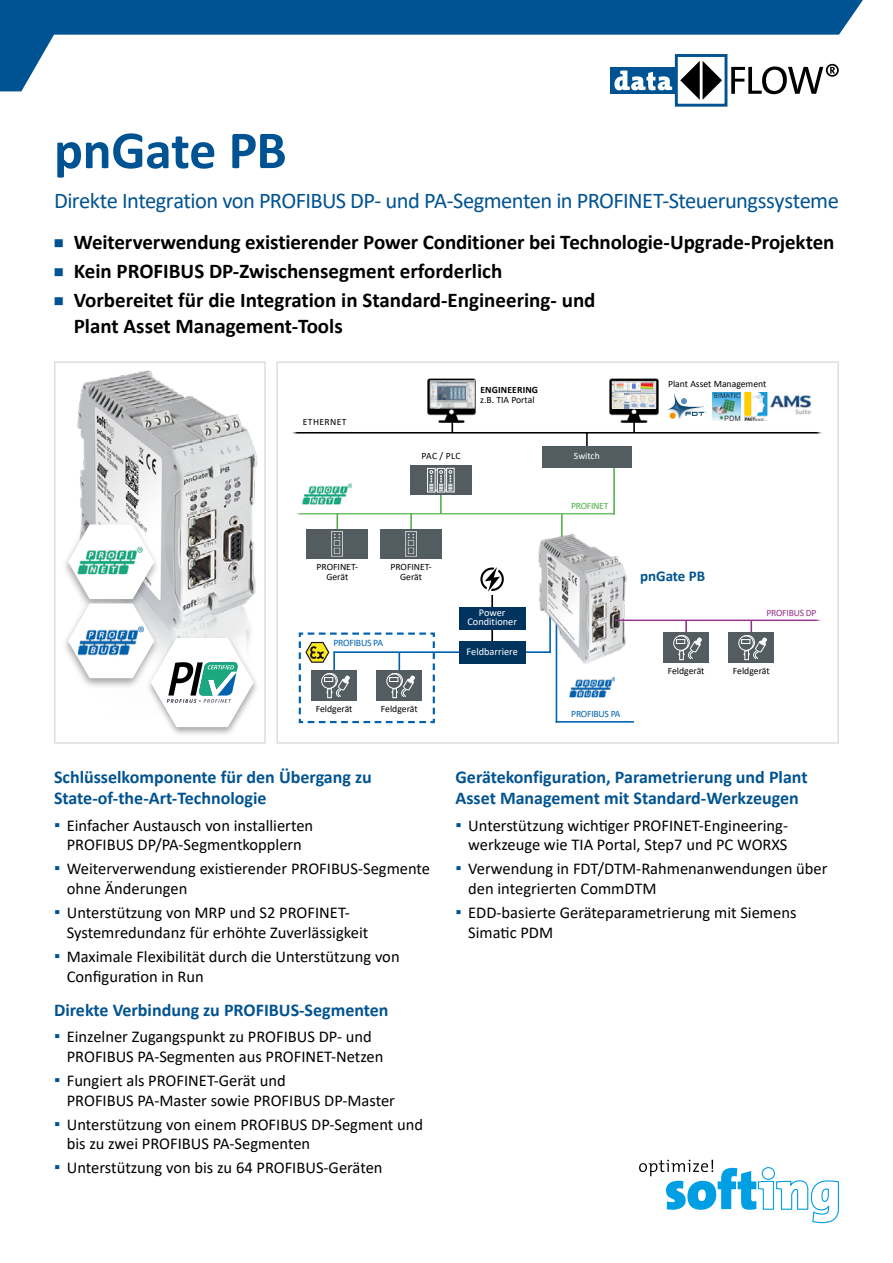
<style>
.page{position:relative;width:893px;height:1263px;background:#fff}
.page>*{position:absolute;margin:0;border:0;box-sizing:border-box;transform-origin:0 0}
.Headline__Produktnam{font:700 54px "Calibri";letter-spacing:-.01em;color:#005392}
.Subheadline{font:22.5px "Calibri";letter-spacing:-.025em;color:#005392}
.t1{font:700 21px/25.2px "Calibri";color:#000}
.Benefit{font:700 18px/21px "Calibri";color:#005392}
.t2{font:16.5px/19.8px "Calibri";color:#000}
.t3{font:700 15px "Calibri";color:#005392}
.t4{font:10.35px/9.8px "Calibri";color:#fff;text-align:center}
.t5{font:9.75px/10.4px "Calibri";color:#000;text-align:center}
.t6{font:9.75px "Calibri";letter-spacing:-.025em;color:#0062ae}
.t7{font:700 9.75px "Calibri";letter-spacing:.015em;color:#000}
.t8{font:9.75px "Calibri";letter-spacing:-.025em;color:#95338b}
.t9{font:9.75px "Calibri";letter-spacing:.04em;color:#000}
.t10{font:9.75px "Calibri";letter-spacing:-.025em;color:#4daf46}
.t11{font:9.75px "Calibri";color:#fff}
.s1{font-size:36px;color:#005392}
.s2{font-weight:700;font-size:18px;color:#005392}
</style>
<div class="page">
<svg style="left:0;top:0;width:863px;height:91px"></svg>
<svg style="left:639px;top:1160px;width:200px;height:63px"></svg>
<div style="left:611px;top:67px;width:65px;height:27px;background:#005392"></div>
<div style="left:675px;top:54px;width:52px;height:53px;border:3px solid #005392"></div>
<svg style="left:731px;top:64px;width:108px;height:30px"></svg>
<svg style="left:680px;top:61px;width:42px;height:39px"></svg>
<svg style="left:614px;top:70px;width:58px;height:20px"></svg>
<div style="left:276px;top:361px;width:563px;height:383px;border:2px solid #dadfe3"></div>
<div style="left:54px;top:361px;width:212px;height:383px;border:2px solid #dadfe3"></div>
<img style="left:64px;top:361px;width:202px;height:361px">
<hr style="left:561px;top:514px;width:2px;height:46px;background:#4daf46">
<svg style="left:633px;top:422px;width:2px;height:10px"></svg>
<hr style="left:291px;top:432px;width:531px;height:1px;background:#000">
<img style="left:610px;top:378px;width:48px;height:44px">
<img style="left:612px;top:398px;width:12px;height:10px">
<img style="left:641px;top:381px;width:15px;height:13px">
<img style="left:612px;top:381px;width:29px;height:17px">
<img style="left:624px;top:394px;width:32px;height:14px">
<img style="left:302px;top:483px;width:50px;height:22px">
<svg style="left:451px;top:422px;width:2px;height:10px"></svg>
<img style="left:428px;top:378px;width:48px;height:44px">
<img style="left:430px;top:381px;width:44px;height:27px">
<hr style="left:750px;top:620px;width:2px;height:25px;background:#95338b">
<hr style="left:685px;top:620px;width:2px;height:25px;background:#95338b">
<hr style="left:556px;top:606px;width:1px;height:117px;background:#0062ae">
<hr style="left:556px;top:721px;width:78px;height:2px;background:#0062ae">
<img style="left:538px;top:529px;width:89px;height:137px">
<hr style="left:615px;top:619px;width:207px;height:2px;background:#95338b">
<img style="left:569px;top:676px;width:46px;height:22px">
<hr style="left:333px;top:651px;width:218px;height:2px;background:#0062ae">
<hr style="left:491px;top:575px;width:2px;height:76px;background:#000">
<div style="left:459px;top:641px;width:66px;height:23px;background:#00345f"></div>
<div style="left:459px;top:607px;width:66px;height:22px;background:#00345f"></div>
<div style="left:478px;top:565px;width:28px;height:29px;background:#fff"></div>
<svg style="left:481px;top:569px;width:22px;height:21px"></svg>
<div style="left:480px;top:567px;width:24px;height:24px;border:2px solid #000;border-radius:50%"></div>
<svg style="left:485px;top:567px;width:15px;height:25px"></svg>
<hr style="left:294px;top:513px;width:321px;height:2px;background:#4daf46">
<hr style="left:440px;top:491px;width:2px;height:23px;background:#4daf46">
<hr style="left:336px;top:513px;width:2px;height:22px;background:#4daf46">
<hr style="left:586px;top:433px;width:2px;height:24px;background:#000">
<img style="left:712px;top:392px;width:28px;height:28px">
<svg style="left:668px;top:394px;width:38px;height:25px"></svg>
<img style="left:744px;top:392px;width:23px;height:28px">
<img style="left:770px;top:395px;width:42px;height:20px">
<hr style="left:613px;top:466px;width:2px;height:49px;background:#4daf46">
<div style="left:410px;top:465px;width:62px;height:30px;background:#525c61"></div>
<div style="left:427px;top:468px;width:9px;height:24px;border:1px solid #fff"></div>
<div style="left:437px;top:468px;width:8px;height:24px;border:1px solid #fff"></div>
<div style="left:446px;top:468px;width:9px;height:24px;border:1px solid #fff"></div>
<svg style="left:429px;top:470px;width:23px;height:21px"></svg>
<div style="left:542px;top:446px;width:90px;height:22px;background:#525c61"></div>
<div style="left:306px;top:529px;width:62px;height:30px;background:#525c61"></div>
<img style="left:332px;top:532px;width:11px;height:25px">
<hr style="left:410px;top:513px;width:2px;height:22px;background:#4daf46">
<div style="left:380px;top:529px;width:62px;height:30px;background:#525c61"></div>
<img style="left:406px;top:532px;width:11px;height:25px">
<svg style="left:298px;top:632px;width:138px;height:92px"></svg>
<div style="left:663px;top:632px;width:46px;height:31px;background:#525c61"></div>
<div style="left:673px;top:635px;width:15px;height:16px;border:1px solid #fff;border-radius:50%"></div>
<div style="left:676px;top:639px;width:9px;height:5px;border:1px solid #fff"></div>
<svg style="left:677px;top:635px;width:25px;height:25px"></svg>
<div style="left:729px;top:632px;width:45px;height:31px;background:#525c61"></div>
<div style="left:738px;top:635px;width:16px;height:16px;border:1px solid #fff;border-radius:50%"></div>
<div style="left:741px;top:639px;width:9px;height:5px;border:1px solid #fff"></div>
<svg style="left:742px;top:635px;width:25px;height:25px"></svg>
<div style="left:62px;top:522px;width:99px;height:88px;background:#000;opacity:.35"></div>
<div style="left:145px;top:635px;width:115px;height:102px;background:#000;opacity:.35"></div>
<div style="left:62px;top:601px;width:99px;height:88px;background:#000;opacity:.35"></div>
<svg style="left:68px;top:524px;width:186px;height:203px"></svg>
<img style="left:78px;top:623px;width:69px;height:36px">
<p class="Headline__Produktnam" style="left:54px;top:112px;width:234px">pnGate PB</p>
<p class="Subheadline" style="left:54px;top:185px;width:786px">Direkte Integration von PROFIBUS DP- und PA-Segmenten in PROFINET-Steuerungssysteme</p>
<p class="t1" style="left:52px;top:229px;width:783px"><span class="s1">▪</span> Weiterverwendung existierender Power Conditioner bei Technologie-Upgrade-Projekten</p>
<p class="t1" style="left:52px;top:258px;width:451px"><span class="s1">▪</span> Kein PROFIBUS DP-Zwischensegment erforderlich</p>
<p class="t1" style="left:74px;top:288px;width:523px;text-indent:-21px"><span class="s1">▪</span> Vorbereitet für die Integration in Standard-Engineering- und<br>Plant Asset Management-Tools</p>
<p class="t9" style="left:303px;top:414px;width:45px">ETHERNET</p>
<p class="t7" style="left:480px;top:383px;width:59px">ENGINEERING</p>
<p class="t5" style="left:480px;top:394px;width:56px">z.B. TIA Portal</p>
<p class="t5" style="left:421px;top:450px;width:41px">PAC / PLC</p>
<p class="t11" style="left:574px;top:449px;width:27px">Switch</p>
<p class="t10" style="left:571px;top:499px;width:39px">PROFINET</p>
<p class="t5" style="left:668px;top:378px;width:100px">Plant Asset Management</p>
<p class="t5" style="left:317px;top:561px;width:43px">PROFINET-<br>Gerät</p>
<p class="t5" style="left:390px;top:561px;width:43px">PROFINET-<br>Gerät</p>
<p class="t6" style="left:333px;top:636px;width:51px">PROFIBUS PA</p>
<p class="t5" style="left:316px;top:703px;width:38px">Feldgerät</p>
<p class="t5" style="left:381px;top:703px;width:38px">Feldgerät</p>
<p class="t4" style="left:467px;top:607px;width:51px">Power<br>Conditioner</p>
<p class="t4" style="left:467px;top:646px;width:53px">Feldbarriere</p>
<p class="t6" style="left:571px;top:707px;width:51px">PROFIBUS PA</p>
<p class="t3" style="left:640px;top:566px;width:67px">pnGate PB</p>
<p class="t8" style="left:766px;top:606px;width:52px">PROFIBUS DP</p>
<p class="t5" style="left:668px;top:665px;width:38px">Feldgerät</p>
<p class="t5" style="left:733px;top:665px;width:38px">Feldgerät</p>
<p class="Benefit" style="left:54px;top:767px;width:319px">Schlüsselkomponente für den Übergang zu<br>State-of-the-Art-Technologie</p>
<p class="t2" style="left:54px;top:815px;width:261px;text-align:center"><span class="s2">▪</span> Einfacher Austausch von installierten<br>PROFIBUS DP/PA-Segmentkopplern</p>
<p class="t2" style="left:67px;top:858px;width:365px;text-indent:-13px"><span class="s2">▪</span> Weiterverwendung existierender PROFIBUS-Segmente ohne Änderungen</p>
<p class="t2" style="left:67px;top:902px;width:303px;text-indent:-13px"><span class="s2">▪</span> Unterstützung von MRP und S2 PROFINET-<br>Systemredundanz für erhöhte Zuverlässigkeit</p>
<p class="t2" style="left:67px;top:946px;width:334px;text-indent:-13px"><span class="s2">▪</span> Maximale Flexibilität durch die Unterstützung von<br>Configuration in Run</p>
<p class="Benefit" style="left:54px;top:999px;width:336px">Direkte Verbindung zu PROFIBUS-Segmenten</p>
<p class="t2" style="left:67px;top:1026px;width:318px;text-indent:-13px"><span class="s2">▪</span> Einzelner Zugangspunkt zu PROFIBUS DP- und<br>PROFIBUS PA-Segmenten aus PROFINET-Netzen</p>
<p class="t2" style="left:67px;top:1070px;width:330px;text-indent:-13px"><span class="s2">▪</span> Fungiert als PROFINET-Gerät und<br>PROFIBUS PA-Master sowie PROFIBUS DP-Master</p>
<p class="t2" style="left:67px;top:1114px;width:358px;text-indent:-13px"><span class="s2">▪</span> Unterstützung von einem PROFIBUS DP-Segment und bis zu zwei PROFIBUS PA-Segmenten</p>
<p class="t2" style="left:54px;top:1157px;width:330px"><span class="s2">▪</span> Unterstützung von bis zu 64 PROFIBUS-Geräten</p>
<p class="Benefit" style="left:455px;top:767px;width:354px">Gerätekonfiguration, Parametrierung und Plant<br>Asset Management mit Standard-Werkzeugen</p>
<p class="t2" style="left:455px;top:815px;width:334px;text-align:right"><span class="s2">▪</span> Unterstützung wichtiger PROFINET-Engineering&shy;werkzeuge wie TIA Portal, Step7 und PC WORXS</p>
<p class="t2" style="left:468px;top:858px;width:361px;text-indent:-13px"><span class="s2">▪</span> Verwendung in FDT/DTM-Rahmenanwendungen über den integrierten CommDTM</p>
<p class="t2" style="left:468px;top:902px;width:330px;text-indent:-13px"><span class="s2">▪</span> EDD-basierte Geräteparametrierung mit Siemens<br>Simatic PDM</p>
</div>
